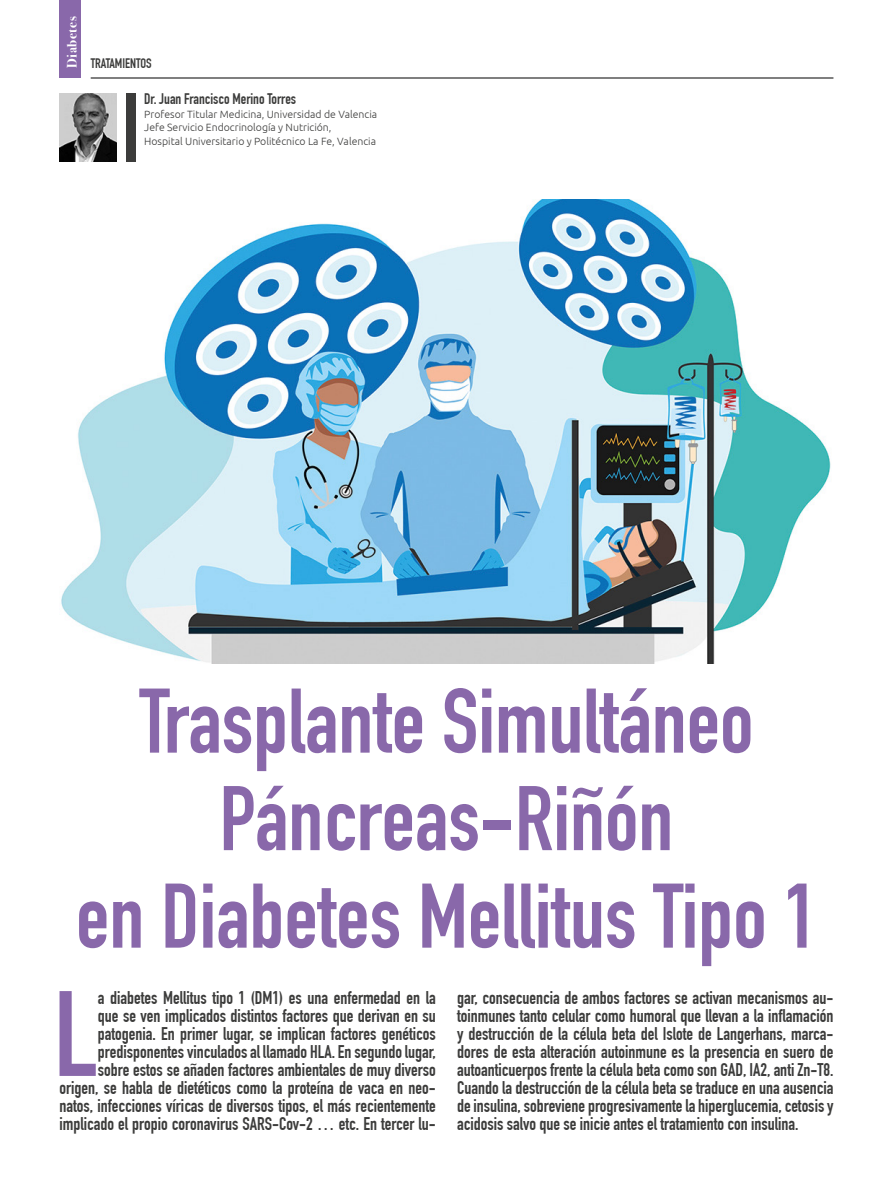
<style>
.page{position:relative;width:893px;height:1191px;background:#fff}
.page>*{position:absolute;margin:0;border:0;box-sizing:border-box;transform-origin:0 0}
.t1{font:119.1px "DIN Engschrift Std";color:#8968aa}
.t2{font:90px/97.5px "DIN Engschrift Std";color:#8968aa;text-align:center}
.t3{font:18px/18px "DIN Engschrift Std";color:#3c3c3b;text-align:right}
.t4{font:15px "DIN Engschrift Std";color:#3c3c3b}
.t5{font:13.5px "DIN Engschrift Std";color:#3c3c3b}
.t6{font:700 13.5px "Bodoni Svty Two ITCTT";letter-spacing:.04em;color:#fff}
.t7{font:300 10.5px/13.5px "Ubuntu";color:#3c3c3b}
</style>
<div class="page">
<hr style="left:91px;top:78px;width:742px;height:1px;background:#000">
<div style="left:60px;top:0;width:21px;height:78px;background:#8968aa"></div>
<img style="left:60px;top:94px;width:57px;height:68px">
<div style="left:126px;top:94px;width:9px;height:68px;background:#3c3c3b"></div>
<img style="left:61px;top:200px;width:770px;height:463px">
<p class="t6" style="left:61px;top:68px;width:53px;rotate:-90deg">Diabetes</p>
<p class="t5" style="left:91px;top:55px;width:63px">TRATAMIENTOS</p>
<p class="t4" style="left:144px;top:90px;width:153px">Dr. Juan Francisco Merino Torres</p>
<p class="t7" style="left:144px;top:107px;width:234px">Profesor Titular Medicina, Universidad de Valencia<br>Jefe Servicio Endocrinología y Nutrición,<br>Hospital Universitario y Politécnico La Fe, Valencia</p>
<h2 class="t2" style="left:76px;top:673px;width:742px">Trasplante Simultáneo<br>Páncreas-Riñón<br>en Diabetes Mellitus Tipo 1</h2>
<h1 class="t1" style="left:54px;top:964px;width:46px">L</h1>
<p class="t3" style="left:60px;top:988px;width:378px">a diabetes Mellitus tipo 1 (DM1) es una enfermedad en la<br>que se ven implicados distintos factores que derivan en su patogenia. En primer lugar, se implican factores genéticos predisponentes vinculados al llamado HLA. En segundo lugar,<br>sobre estos se añaden factores ambientales de muy diverso origen, se habla de dietéticos como la proteína de vaca en neo&shy;natos, infecciones víricas de diversos tipos, el más recientemente implicado el propio coronavirus SARS-Cov-2 … etc. En tercer lu-</p>
<p class="t3" style="left:457px;top:988px;width:378px;text-align:justify">gar, consecuencia de ambos factores se activan mecanismos au&shy;toinmunes tanto celular como humoral que llevan a la inflamación y destrucción de la célula beta del Islote de Langerhans, marca&shy;dores de esta alteración autoinmune es la presencia en suero de autoanticuerpos frente la célula beta como son GAD, IA2, anti Zn-T8.<br>Cuando la destrucción de la célula beta se traduce en una ausencia de insulina, sobreviene progresivamente la hiperglucemia, cetosis y acidosis salvo que se inicie antes el tratamiento con insulina.</p>
</div>
